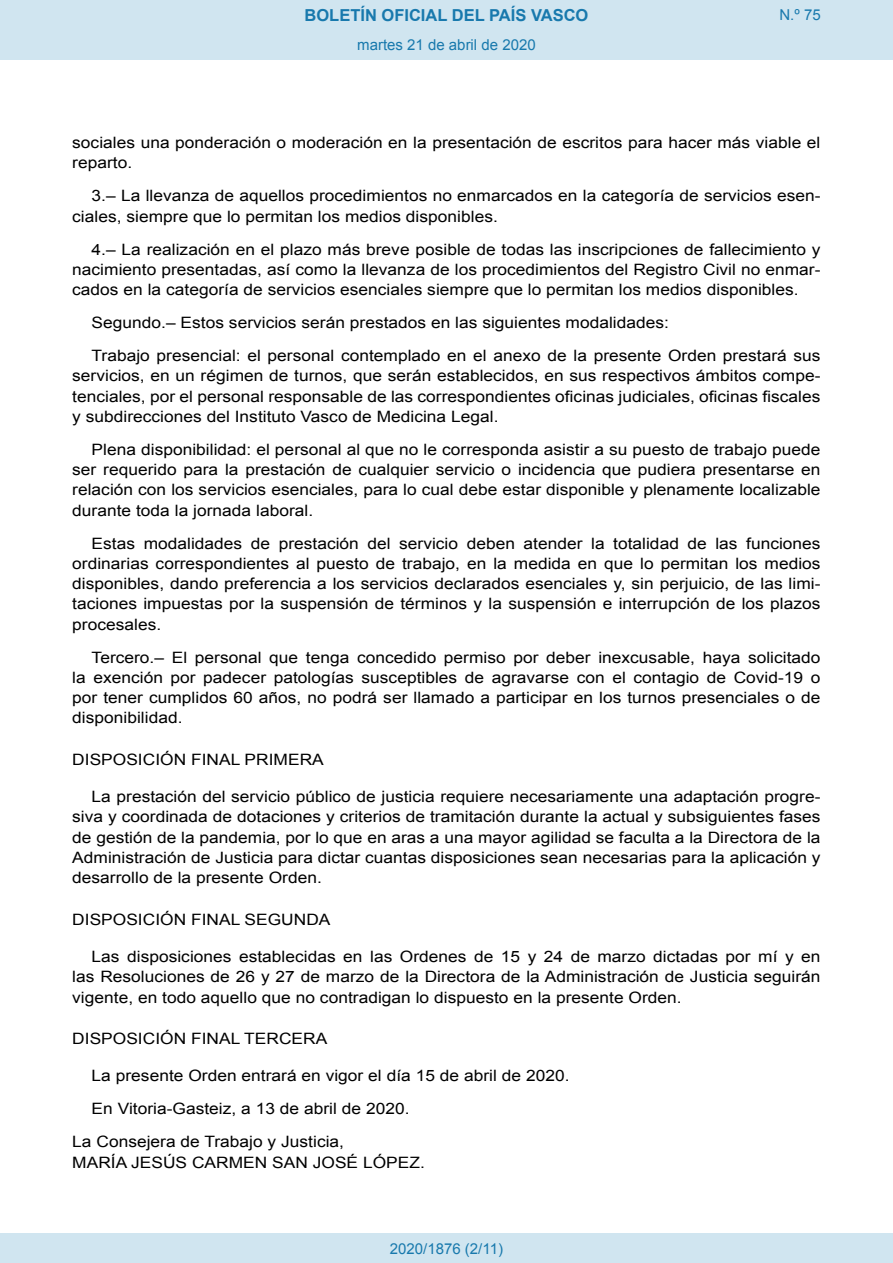
<style>
.page{position:relative;width:893px;height:1263px;background:#fff}
.page>*{position:absolute;margin:0;border:0;box-sizing:border-box;transform-origin:0 0}
.t1{font:700 16.5px "Arial";color:#1879ad}
.BOPVDetalle{font:15.6px/20.2px "Arial";color:#000;text-align:justify;scale:1.11 1}
.BOPVDisposicion{font:15.6px "Arial";color:#000;scale:1.11 1}
.BOPVFirmaLugFec{font:15.6px "Arial";color:#000;scale:1.11 1}
.BOPVFirmaPuesto{font:15.6px "Arial";color:#000;scale:1.11 1}
.BOPVFirmaNombre{font:15.6px "Arial";color:#000;scale:1.11 1}
.Paginacion_Centro{font:15px "Arial";color:#1879ad}
</style>
<div class="page">
<div style="left:0;top:0;width:893px;height:60px;background:#d0e5f0"></div>
<div style="left:0;top:1233px;width:893px;height:30px;background:#d0e5f0"></div>
<p class="t1" style="left:305px;top:4px;width:285px">BOLETÍN OFICIAL DEL PAÍS VASCO</p>
<p class="Paginacion_Centro" style="left:357px;top:35px;width:180px">martes 21 de abril de 2020</p>
<p class="Paginacion_Centro" style="left:779px;top:5px;width:43px">N.º 75</p>
<p class="BOPVDetalle" style="left:72px;top:133px;width:675px">sociales una ponderación o moderación en la presentación de escritos para hacer más viable el reparto.</p>
<p class="BOPVDetalle" style="left:72px;top:186px;width:676px;text-indent:19px">3.– La llevanza de aquellos procedimientos no enmarcados en la categoría de servicios esen&shy;ciales, siempre que lo permitan los medios disponibles.</p>
<p class="BOPVDetalle" style="left:72px;top:239px;width:676px;text-indent:19px">4.– La realización en el plazo más breve posible de todas las inscripciones de fallecimiento y nacimiento presentadas, así como la llevanza de los procedimientos del Registro Civil no enmar&shy;cados en la categoría de servicios esenciales siempre que lo permitan los medios disponibles.</p>
<p class="BOPVDetalle" style="left:92px;top:313px;width:522px">Segundo.– Estos servicios serán prestados en las siguientes modalidades:</p>
<p class="BOPVDetalle" style="left:72px;top:346px;width:676px;text-indent:19px">Trabajo presencial: el personal contemplado en el anexo de la presente Orden prestará sus servicios, en un régimen de turnos, que serán establecidos, en sus respectivos ámbitos compe&shy;tenciales, por el personal responsable de las correspondientes oficinas judiciales, oficinas fiscales y subdirecciones del Instituto Vasco de Medicina Legal.</p>
<p class="BOPVDetalle" style="left:72px;top:439px;width:676px;text-indent:19px">Plena disponibilidad: el personal al que no le corresponda asistir a su puesto de trabajo puede ser requerido para la prestación de cualquier servicio o incidencia que pudiera presentarse en relación con los servicios esenciales, para lo cual debe estar disponible y plenamente localizable durante toda la jornada laboral.</p>
<p class="BOPVDetalle" style="left:72px;top:533px;width:676px;text-indent:19px">Estas modalidades de prestación del servicio deben atender la totalidad de las funciones ordinarias correspondientes al puesto de trabajo, en la medida en que lo permitan los medios disponibles, dando preferencia a los servicios declarados esenciales y, sin perjuicio, de las limi&shy;taciones impuestas por la suspensión de términos y la suspensión e interrupción de los plazos procesales.</p>
<p class="BOPVDetalle" style="left:72px;top:647px;width:676px;text-indent:19px">Tercero.– El personal que tenga concedido permiso por deber inexcusable, haya solicitado la exención por padecer patologías susceptibles de agravarse con el contagio de Covid-19 o por tener cumplidos 60 años, no podrá ser llamado a participar en los turnos presenciales o de disponibilidad.</p>
<p class="BOPVDisposicion" style="left:72px;top:749px;width:228px">DISPOSICIÓN FINAL PRIMERA</p>
<p class="BOPVDetalle" style="left:72px;top:787px;width:676px;text-indent:19px">La prestación del servicio público de justicia requiere necesariamente una adaptación progre&shy;siva y coordinada de dotaciones y criterios de tramitación durante la actual y subsiguientes fases de gestión de la pandemia, por lo que en aras a una mayor agilidad se faculta a la Directora de la Administración de Justicia para dictar cuantas disposiciones sean necesarias para la aplicación y desarrollo de la presente Orden.</p>
<p class="BOPVDisposicion" style="left:72px;top:909px;width:234px">DISPOSICIÓN FINAL SEGUNDA</p>
<p class="BOPVDetalle" style="left:72px;top:946px;width:676px;text-indent:19px">Las disposiciones establecidas en las Ordenes de 15 y 24 de marzo dictadas por mí y en las Resoluciones de 26 y 27 de marzo de la Directora de la Administración de Justicia seguirán vigente, en todo aquello que no contradigan lo dispuesto en la presente Orden.</p>
<p class="BOPVDisposicion" style="left:72px;top:1028px;width:231px">DISPOSICIÓN FINAL TERCERA</p>
<p class="BOPVDetalle" style="left:92px;top:1066px;width:432px">La presente Orden entrará en vigor el día 15 de abril de 2020.</p>
<p class="BOPVFirmaLugFec" style="left:92px;top:1098px;width:288px">En Vitoria-Gasteiz, a 13 de abril de 2020.</p>
<p class="BOPVFirmaPuesto" style="left:72px;top:1131px;width:246px">La Consejera de Trabajo y Justicia,</p>
<p class="BOPVFirmaNombre" style="left:72px;top:1152px;width:319px">MARÍA JESÚS CARMEN SAN JOSÉ LÓPEZ.</p>
<p class="Paginacion_Centro" style="left:390px;top:1238px;width:115px">2020/1876 (2/11)</p>
</div>
